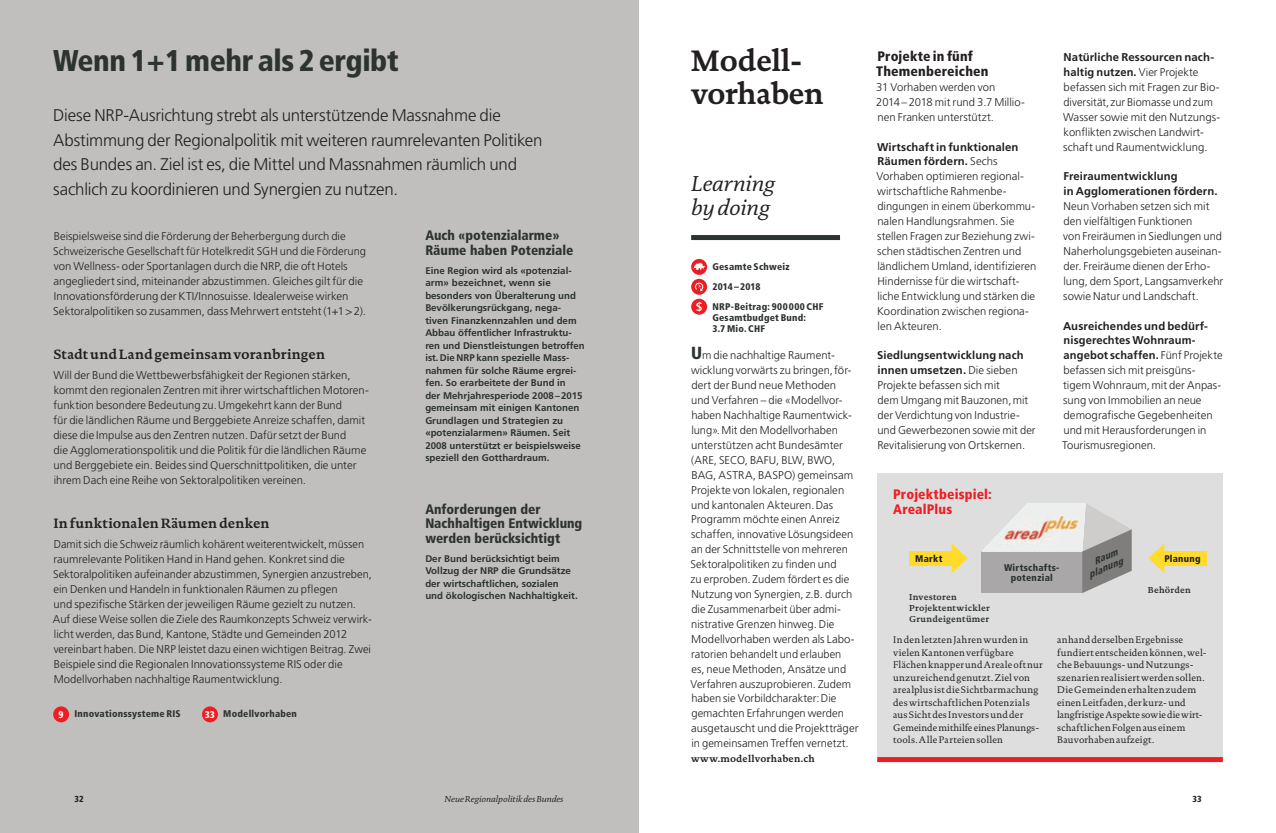
<style>
.page{position:relative;width:1276px;height:833px;background:#fff}
.page>*{position:absolute;margin:0;border:0;box-sizing:border-box;transform-origin:0 0}
.t1{font:900 condensed 30px "Frutiger LT Std";letter-spacing:-.015em;color:#2d3330}
.t2{font:700 30px/32.5px "DTL Documenta TOT";letter-spacing:-.02em;color:#231f20}
.t3{font:italic 21.88px/23.8px "DTL Documenta TOT";letter-spacing:-.005em;color:#231f20}
.t4{font:300 16.88px/24.9px "Frutiger LT Std";letter-spacing:-.01em;color:#231f20}
.t5{font:900 condensed 13.75px/14.9px "Frutiger LT Std";color:#2d3330}
.t6{font:700 13.75px "DTL Documenta TOT";letter-spacing:.01em;color:#231f20}
.t7{font:900 condensed 13.75px/14.9px "Frutiger LT Std";letter-spacing:.01em;color:#231f20}
.t8{font:900 condensed 13.75px/14.9px "Frutiger LT Std";letter-spacing:.01em;color:#ee1d23}
.t9{font:300 11.25px/14.9px "Frutiger LT Std";color:#231f20}
.t10{font:700 9.75px/12.5px "Frutiger LT Std";color:#2d3330}
.t11{font:9.75px/12.5px "DTL Documenta TOT";letter-spacing:.02em;color:#231f20}
.t12{font:900 condensed 9.75px/11.2px "Frutiger LT Std";letter-spacing:.025em;color:#2d3330}
.t13{font:700 9.75px "DTL Documenta TOT";letter-spacing:.015em;color:#231f20}
.t14{font:900 condensed 9.75px "Frutiger LT Std";letter-spacing:.025em;color:#231f20}
.t15{font:italic 900 condensed 9.62px/10px "Frutiger LT Std";color:#2d3330;text-align:right}
.t16{font:700 8.75px/11.2px "DTL Documenta TOT";letter-spacing:.025em;color:#2d3330}
.t17{font:italic 8.75px "DTL Documenta TOT";color:#231f20}
.t18{font:900 condensed 8.75px "Frutiger LT Std";color:#231f20}
.s1{color:#fff}
.s2{font-weight:900;font-stretch:condensed;font-size:17.5px;color:#2d3330}
.s3{font-weight:700}
</style>
<div class="page">
<div style="left:0;top:0;width:638px;height:833px;background:#c1bfbe"></div>
<div style="left:691px;top:235px;width:149px;height:5px;background:#2d3330"></div>
<div style="left:877px;top:474px;width:346px;height:288px;background:#dedede"></div>
<div style="left:53px;top:706px;width:16px;height:16px;background:#ee1d23;border-radius:50%"></div>
<div style="left:202px;top:706px;width:16px;height:16px;background:#ee1d23;border-radius:50%"></div>
<div style="left:877px;top:757px;width:345px;height:5px;background:#ee1d23"></div>
<svg style="left:691px;top:259px;width:16px;height:16px"></svg>
<svg style="left:693px;top:263px;width:12px;height:7px"></svg>
<svg style="left:691px;top:279px;width:16px;height:16px"></svg>
<svg style="left:695px;top:283px;width:8px;height:8px"></svg>
<div style="left:691px;top:299px;width:16px;height:16px;background:#ee1d23;border-radius:50%"></div>
<svg style="left:696px;top:302px;width:6px;height:9px"></svg>
<div style="left:1164px;top:551px;width:42px;height:15px;background:#ffdc2b"></div>
<svg style="left:1148px;top:543px;width:16px;height:30px"></svg>
<div style="left:909px;top:551px;width:42px;height:15px;background:#ffdc2b"></div>
<svg style="left:951px;top:543px;width:16px;height:30px"></svg>
<svg style="left:981px;top:503px;width:150px;height:90px"></svg>
<h1 class="t1" style="left:53px;top:43px;width:347px">Wenn 1+1 mehr als 2 ergibt</h1>
<p class="t4" style="left:53px;top:103px;width:491px">Diese NRP-Ausrichtung strebt als unterstützende Massnahme die Abstimmung der Regionalpolitik mit weiteren raumrelevanten Politiken des Bundes an. Ziel ist es, die Mittel und Massnahmen räumlich und sachlich zu koordinieren und Synergien zu nutzen.</p>
<p class="t9" style="left:53px;top:229px;width:314px">Beispielsweise sind die Förderung der Beherbergung durch die Schweizerische Gesellschaft für Hotelkredit SGH und die Förderung von Wellness- oder Sportanlagen durch die NRP, die oft Hotels angegliedert sind, miteinander abzustimmen. Gleiches gilt für die Innovationsförderung der KTI/Innosuisse. Idealerweise wirken Sektoralpolitiken so zusammen, dass Mehrwert entsteht (1+1 &gt; 2).</p>
<h6 class="t6" style="left:53px;top:346px;width:273px">Stadt und Land gemeinsam voranbringen</h6>
<p class="t9" style="left:53px;top:368px;width:317px">Will der Bund die Wettbewerbsfähigkeit der Regionen stärken, kommt den regionalen Zentren mit ihrer wirtschaftlichen Motoren&shy;funktion besondere Bedeutung zu. Umgekehrt kann der Bund<br>für die ländlichen Räume und Berggebiete Anreize schaffen, damit diese die Impulse aus den Zentren nutzen. Dafür setzt der Bund<br>die Agglomerationspolitik und die Politik für die ländlichen Räume und Berggebiete ein. Beides sind Querschnittpolitiken, die unter ihrem Dach eine Reihe von Sektoralpolitiken vereinen.</p>
<h6 class="t6" style="left:53px;top:515px;width:218px">In funktionalen Räumen denken</h6>
<p class="t9" style="left:53px;top:537px;width:320px">Damit sich die Schweiz räumlich kohärent weiterentwickelt, müssen raumrelevante Politiken Hand in Hand gehen. Konkret sind die Sektoralpolitiken aufeinander abzustimmen, Synergien anzustreben, ein Denken und Handeln in funktionalen Räumen zu pflegen<br>und spezifische Stärken der jeweiligen Räume gezielt zu nutzen.<br>Auf diese Weise sollen die Ziele des Raumkonzepts Schweiz verwirk&shy;licht werden, das Bund, Kantone, Städte und Gemeinden 2012 vereinbart haben. Die NRP leistet dazu einen wichtigen Beitrag. Zwei Beispiele sind die Regionalen Innovationssysteme RIS oder die Modellvorhaben nachhaltige Raumentwicklung.</p>
<p class="t12" style="left:59px;top:708px;width:124px"><span class="s1">9</span> Innovationssysteme RIS</p>
<p class="t12" style="left:205px;top:708px;width:94px"><span class="s1">33</span> Modellvorhaben</p>
<h6 class="t5" style="left:425px;top:228px;width:150px">Auch «potenzialarme»<br>Räume haben Potenziale</h6>
<p class="t10" style="left:425px;top:264px;width:161px">Eine Region wird als «potenzial&shy;arm» bezeichnet, wenn sie besonders von Überalterung und<br>Bevölkerungsrückgang, nega&shy;tiven Finanzkennzahlen und dem<br>Abbau öffentlicher Infrastruktu&shy;ren und Dienstleistungen betroffen ist. Die NRP kann spezielle Mass&shy;nahmen für solche Räume ergrei&shy;fen. So erarbeitete der Bund in<br>der Mehrjahresperiode 2008 – 2015 gemeinsam mit einigen Kantonen<br>Grundlagen und Strategien zu «potenzialarmen» Räumen. Seit<br>2008 unterstützt er beispielsweise speziell den Gotthardraum.</p>
<h6 class="t5" style="left:425px;top:501px;width:159px">Anforderungen der<br>Nachhaltigen Entwicklung werden berücksichtigt</h6>
<p class="t10" style="left:425px;top:552px;width:154px">Der Bund berücksichtigt beim<br>Vollzug der NRP die Grundsätze der wirtschaftlichen, sozialen und ökologischen Nachhaltigkeit.</p>
<h1 class="t2" style="left:691px;top:44px;width:134px">Modell&shy;vorhaben</h1>
<h3 class="t3" style="left:691px;top:172px;width:85px">Learning by doing</h3>
<p class="t12" style="left:712px;top:261px;width:79px">Gesamte Schweiz</p>
<p class="t12" style="left:712px;top:281px;width:50px">2014 – 2018</p>
<p class="t12" style="left:712px;top:301px;width:113px">NRP-Beitrag: 900 000 CHF<br>Gesamtbudget Bund:<br>3.7 Mio. CHF</p>
<p class="t9" style="left:690px;top:348px;width:169px"><span class="s2">U</span>m die nachhaltige Raument&shy;wicklung vorwärts zu bringen, för&shy;dert der Bund neue Methoden<br>und Verfahren – die «Modellvor&shy;haben Nachhaltige Raument wick&shy;lung». Mit den Modellvorhaben unterstützen acht Bundesämter (ARE, SECO, BAFU, BLW, BWO,<br>BAG, ASTRA, BASPO) gemeinsam<br>Projekte von lokalen, regionalen und kantonalen Akteuren. Das<br>Programm möchte einen Anreiz schaffen, innovative Lösungsideen an der Schnittstelle von mehreren<br>Sektoralpolitiken zu finden und<br>zu erproben. Zudem fördert es die<br>Nutzung von Syner gien, z.B. durch die Zusammenarbeit über admi&shy;nistrative Grenzen hinweg. Die<br>Modellvorhaben werden als Labo - ratorien behandelt und erlauben<br>es, neue Methoden, Ansätze und<br>Verfahren auszuprobieren. Zudem haben sie Vorbildcharakter: Die gemachten Erfahrungen werden ausgetauscht und die Projektträger in gemeinsamen Treffen vernetzt.</p>
<p class="t13" style="left:691px;top:752px;width:125px">www.modellvorhaben.ch</p>
<h5 class="t7" style="left:876px;top:49px;width:114px">Projekte in fünf<br>Themenbereichen</h5>
<p class="t9" style="left:876px;top:80px;width:150px">31 Vorhaben werden von<br>2014 – 2018 mit rund 3.7 Mil lio&shy;nen Franken unterstützt.</p>
<p class="t9" style="left:876px;top:139px;width:161px"><span class="s3">Wirtschaft in funktionalen<br>Räumen fördern.</span> Sechs<br>Vorhaben optimieren regional&shy;wirtschaftliche Rahmenbe&shy;dingungen in einem überkom mu - nalen Handlungsrahmen. Sie stellen Fragen zur Beziehung zwi&shy;schen städtischen Zentren und ländlichem Umland, identifizieren<br>Hindernisse für die wirtschaft&shy;liche Entwicklung und stärken die<br>Koordination zwischen regiona&shy;len Akteuren.</p>
<p class="t9" style="left:877px;top:348px;width:160px"><span class="s3">Siedlungsentwicklung nach innen umsetzen.</span> Die sieben<br>Projekte befassen sich mit<br>dem Umgang mit Bauzonen, mit der Verdichtung von Industrie&shy;und Gewerbezonen sowie mit der<br>Revitalisierung von Ortskernen.</p>
<h6 class="t8" style="left:893px;top:486px;width:100px">Projektbeispiel:<br>ArealPlus</h6>
<p class="t9" style="left:1063px;top:50px;width:159px"><span class="s3">Natürliche Ressourcen nach&shy;haltig nutzen.</span> Vier Projekte befassen sich mit Fragen zur Bio - diversität, zur Biomasse und zum<br>Wasser sowie mit den Nutzungs&shy;konflikten zwischen Landwirt&shy;schaft und Raumentwicklung.</p>
<p class="t9" style="left:1063px;top:169px;width:162px"><span class="s3">Freiraumentwicklung<br>in Agglomerationen fördern.<br></span>Neun Vorhaben setzen sich mit den vielfältigen Funktionen<br>von Freiräumen in Siedlungen und<br>Naherholungsgebieten auseinan&shy;der. Freiräume dienen der Erho&shy;lung, dem Sport, Langsamverkehr sowie Natur und Landschaft.</p>
<p class="t9" style="left:1062px;top:318px;width:162px"><span class="s3">Ausreichendes und bedürf - nisgerechtes Wohnraum&shy;angebot schaffen.</span> Fünf Projekte befassen sich mit preisgüns&shy;tigem Wohnraum, mit der Anpas&shy;sung von Immobilien an neue demografische Gegebenheiten und mit Herausforderungen in<br>Tourismusregionen.</p>
<p class="t15" style="left:1082px;top:561px;width:38px;rotate:-24deg">Raum planung</p>
<p class="t14" style="left:915px;top:552px;width:29px">Markt</p>
<p class="t14" style="left:1164px;top:552px;width:38px">Planung</p>
<p class="t12" style="left:1004px;top:562px;width:57px;line-height:10px;text-align:center">Wirtschafts - potenzial</p>
<p class="t16" style="left:909px;top:591px;width:82px">Investoren<br>Projektentwickler<br>Grundeigentümer</p>
<p class="t16" style="left:1147px;top:584px;width:45px">Behörden</p>
<p class="t11" style="left:893px;top:633px;width:151px">In den letzten Jahren wurden in vielen Kantonen verfügbare<br>Flächen knapper und Areale oft nur unzureichend genutzt. Ziel von arealplus ist die Sichtbarmachung des wirtschaftlichen Potenzials aus Sicht des Investors und der<br>Gemeinde mithilfe eines Planungs - tools. Alle Parteien sollen</p>
<p class="t11" style="left:1057px;top:633px;width:151px">anhand derselben Ergebnisse fundiert entscheiden können, wel&shy;che Bebauungs- und Nutzungs&shy;szenarien realisiert werden sollen.<br>Die Gemeinden erhalten zudem einen Leitfaden, der kurz- und langfristige Aspekte sowie die wirt&shy;schaftlichen Folgen aus einem<br>Bauvorhaben aufzeigt.</p>
<p class="t18" style="left:74px;top:793px;width:11px">32</p>
<p class="t17" style="left:444px;top:793px;width:120px">Neue Regionalpolitik des Bundes</p>
<p class="t18" style="left:1192px;top:793px;width:11px">33</p>
</div>
